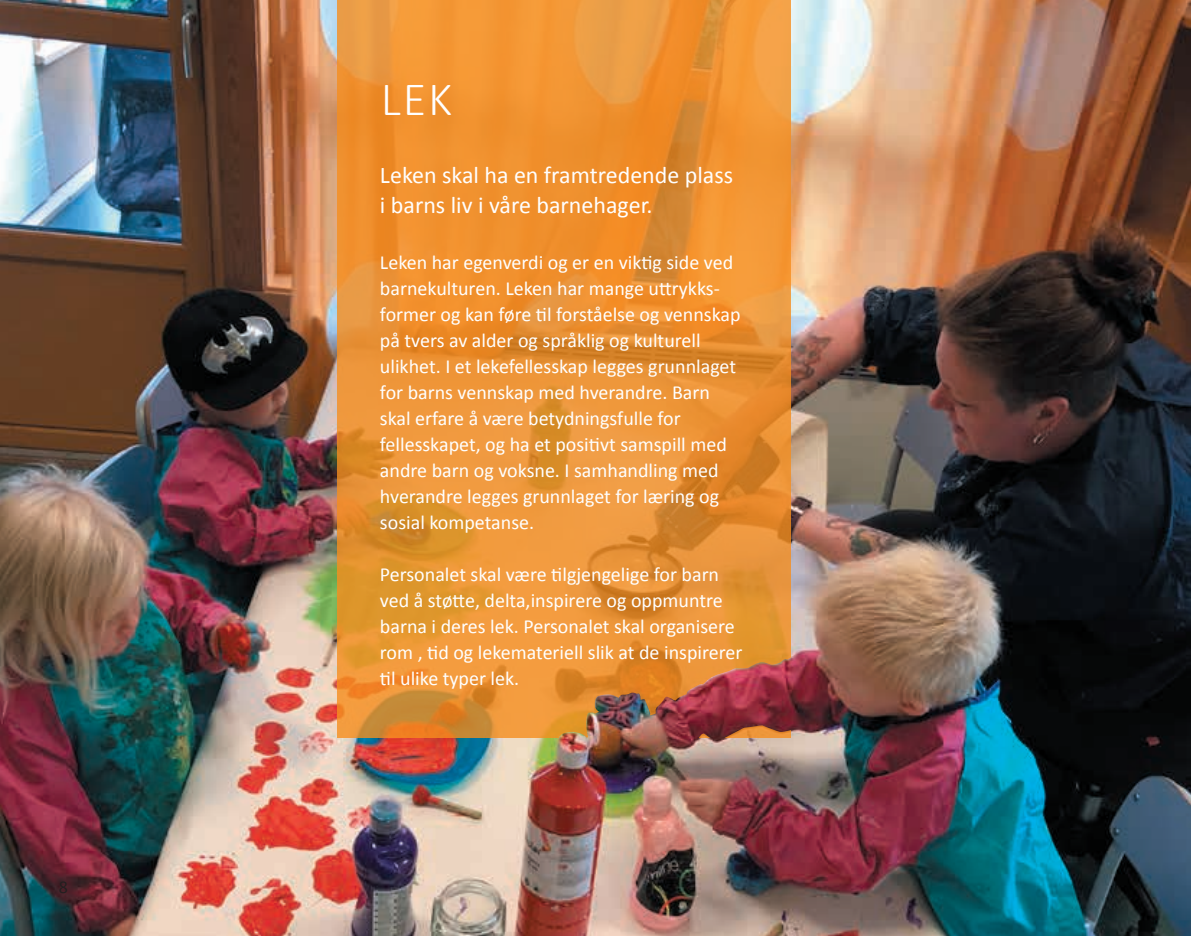
<style>
.page{position:relative;width:1191px;height:936px;background:#fff}
.page>*{position:absolute;margin:0;border:0;box-sizing:border-box;transform-origin:0 0}
.t1{font:300 48px "Calibri";color:#fff}
.t2{font:24px/30px "Calibri";color:#fff}
.t3{font:20px/26px "Calibri";color:#fff}
.t4{font:18px "Calibri";color:#231f20}
</style>
<div class="page">
<img style="left:0;top:0;width:1191px;height:935px">
<svg style="left:337px;top:0;width:454px;height:737px;background:#ea9233"></svg>
<img style="left:528px;top:649px;width:287px;height:161px">
<p class="t4" style="left:59px;top:874px;width:11px">8</p>
<h1 class="t1" style="left:381px;top:70px;width:73px">LEK</h1>
<p class="t2" style="left:380px;top:159px;width:355px">Leken skal ha en framtredende plass i barns liv i våre barnehager.</p>
<p class="t3" style="left:380px;top:248px;width:362px">Leken har egenverdi og er en viktig side ved barnekulturen. Leken har mange uttrykks&shy;former og kan føre til forståelse og vennskap på tvers av alder og språklig og kulturell ulikhet. I et lekefellesskap legges grunnlaget for barns vennskap med hverandre. Barn skal erfare å være betydningsfulle for fellesskapet, og ha et positivt samspill med andre barn og voksne. I samhandling med hverandre legges grunnlaget for læring og sosial kompetanse.</p>
<p class="t3" style="left:380px;top:560px;width:364px">Personalet skal være tilgjengelige for barn ved å støtte, delta,inspirere og oppmuntre barna i deres lek. Personalet skal organisere rom , tid og lekemateriell slik at de inspirerer til ulike typer lek.</p>
</div>
